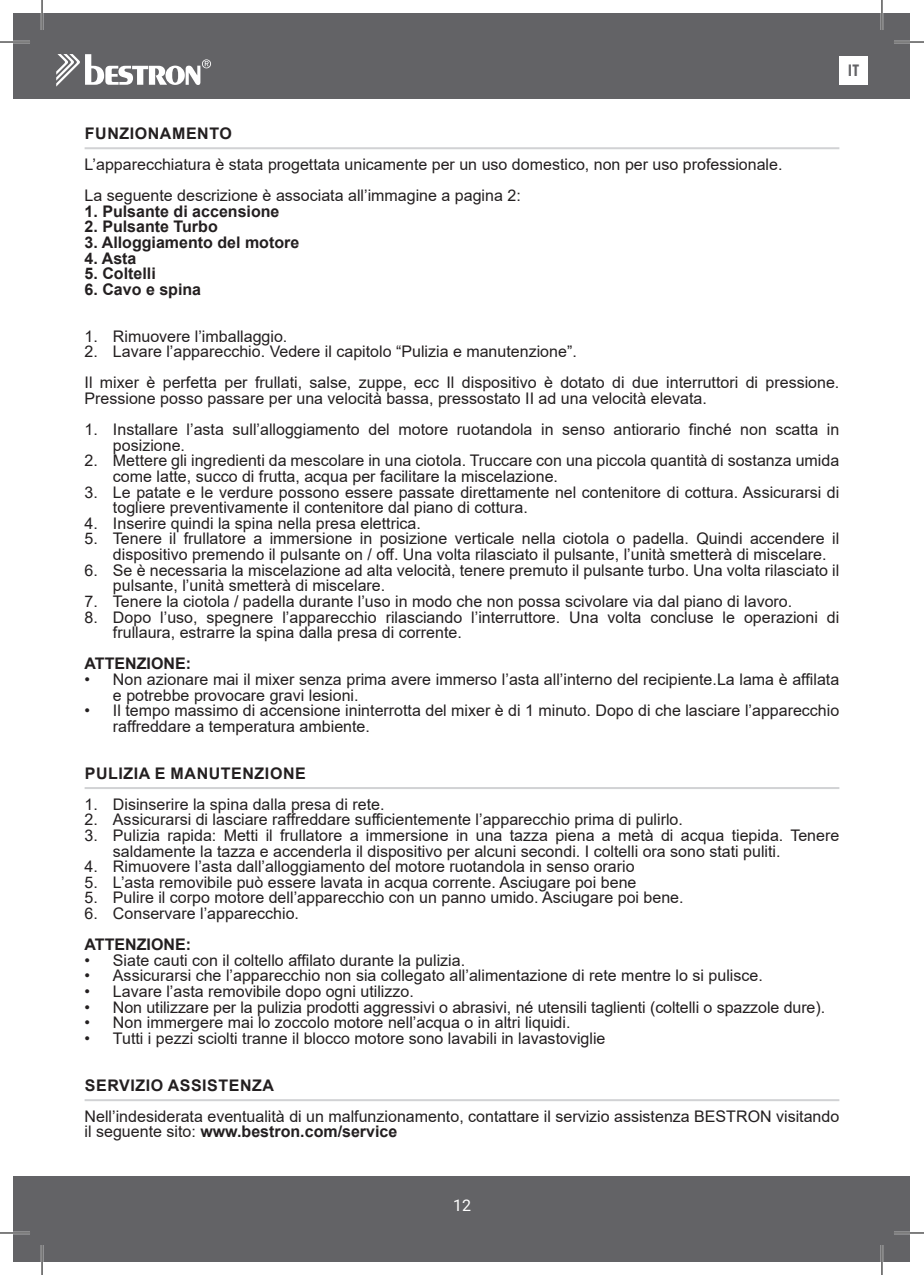
<style>
.page{position:relative;width:924px;height:1275px;background:#fff}
.page>*{position:absolute;margin:0;border:0;box-sizing:border-box;transform-origin:0 0}
.t1{font:16px/15.6px "Arial";color:#231f20}
.t2{font:700 16px "Arial";color:#231f20}
.t3{font:700 16px "Arial";letter-spacing:.035em;color:#231f20}
.t4{font:16px "Roboto";color:#fff}
.t5{font:700 16px "Century Gothic";color:#636366}
.s1{font-weight:700}
</style>
<div class="page">
<hr style="left:85px;top:147px;width:754px;height:2px;background:#d1d2d4">
<hr style="left:85px;top:787px;width:754px;height:2px;background:#d1d2d4">
<hr style="left:85px;top:1099px;width:754px;height:2px;background:#d1d2d4">
<div style="left:14px;top:14px;width:895px;height:85px;background:#636366"></div>
<div style="left:14px;top:1176px;width:895px;height:85px;background:#636366"></div>
<svg style="left:56px;top:54px;width:155px;height:33px"></svg>
<div style="left:839px;top:56px;width:28px;height:29px;background:#fff"></div>
<hr style="left:0;top:41px;width:30px;height:2px;background:#fff">
<hr style="left:893px;top:41px;width:30px;height:2px;background:#fff">
<hr style="left:0;top:1231px;width:30px;height:3px;background:#fff">
<hr style="left:893px;top:1231px;width:30px;height:3px;background:#fff">
<hr style="left:41px;top:0;width:2px;height:30px;background:#fff">
<hr style="left:41px;top:1245px;width:2px;height:30px;background:#fff">
<hr style="left:880px;top:0;width:2px;height:30px;background:#fff">
<hr style="left:880px;top:1245px;width:2px;height:30px;background:#fff">
<hr style="left:0;top:42px;width:30px;height:1px;background:#000">
<hr style="left:893px;top:42px;width:30px;height:1px;background:#000">
<hr style="left:0;top:1232px;width:30px;height:1px;background:#000">
<hr style="left:893px;top:1232px;width:30px;height:1px;background:#000">
<hr style="left:42px;top:0;width:1px;height:30px;background:#000">
<hr style="left:42px;top:1245px;width:1px;height:30px;background:#000">
<hr style="left:881px;top:0;width:1px;height:30px;background:#000">
<hr style="left:881px;top:1245px;width:1px;height:30px;background:#000">
<p class="t5" style="left:847px;top:58px;width:13px">IT</p>
<p class="t3" style="left:85px;top:122px;width:148px">FUNZIONAMENTO</p>
<p class="t1" style="left:85px;top:149px;width:699px;line-height:31.2px">L’apparecchiatura è stata progettata unicamente per un uso domestico, non per uso professionale.<br>La seguente descrizione è associata all’immagine a pagina 2:</p>
<p class="t2" style="left:85px;top:200px;width:196px">1. Pulsante di accensione</p>
<p class="t2" style="left:85px;top:215px;width:135px">2. Pulsante Turbo</p>
<p class="t2" style="left:85px;top:231px;width:216px">3. Alloggiamento del motore</p>
<p class="t2" style="left:85px;top:247px;width:53px">4. Asta</p>
<p class="t2" style="left:85px;top:262px;width:73px">5. Coltelli</p>
<p class="t2" style="left:85px;top:278px;width:118px">6. Cavo e spina</p>
<p class="t1" style="left:85px;top:328px;width:204px">1. Rimuovere l’imballaggio.</p>
<p class="t1" style="left:85px;top:336px;width:756px;line-height:31.2px">2. Lavare l’apparecchio. Vedere il capitolo “Pulizia e manutenzione”.<br>Il mixer è perfetta per frullati, salse, zuppe, ecc Il dispositivo è dotato di due interruttori di pressione.</p>
<p class="t1" style="left:85px;top:390px;width:623px">Pressione posso passare per una velocità bassa, pressostato II ad una velocità elevata.</p>
<p class="t1" style="left:113px;top:422px;width:727px;text-indent:-28px">1. Installare l’asta sull’alloggiamento del motore ruotandola in senso antiorario finché non scatta in posizione.</p>
<p class="t1" style="left:113px;top:453px;width:727px;text-indent:-28px">2. Mettere gli ingredienti da mescolare in una ciotola. Truccare con una piccola quantità di sostanza umida come latte, succo di frutta, acqua per facilitare la miscelazione.</p>
<p class="t1" style="left:113px;top:484px;width:727px;text-indent:-28px">3. Le patate e le verdure possono essere passate direttamente nel contenitore di cottura. Assicurarsi di togliere preventivamente il contenitore dal piano di cottura.</p>
<p class="t1" style="left:85px;top:515px;width:338px">4. Inserire quindi la spina nella presa elettrica.</p>
<p class="t1" style="left:113px;top:531px;width:727px;text-indent:-28px">5. Tenere il frullatore a immersione in posizione verticale nella ciotola o padella. Quindi accendere il dispositivo premendo il pulsante on / off. Una volta rilasciato il pulsante, l’unità smetterà di miscelare.</p>
<p class="t1" style="left:113px;top:562px;width:727px;text-indent:-28px">6. Se è necessaria la miscelazione ad alta velocità, tenere premuto il pulsante turbo. Una volta rilasciato il pulsante, l’unità smetterà di miscelare.</p>
<p class="t1" style="left:85px;top:593px;width:708px">7. Tenere la ciotola / padella durante l’uso in modo che non possa scivolare via dal piano di lavoro.</p>
<p class="t1" style="left:113px;top:609px;width:727px;text-indent:-28px">8. Dopo l’uso, spegnere l’apparecchio rilasciando l’interruttore. Una volta concluse le operazioni di frullaura, estrarre la spina dalla presa di corrente.</p>
<p class="t2" style="left:85px;top:652px;width:108px">ATTENZIONE:</p>
<p class="t1" style="left:113px;top:671px;width:727px;text-indent:-28px">• Non azionare mai il mixer senza prima avere immerso l’asta all’interno del recipiente.La lama è affilata e potrebbe provocare gravi lesioni.</p>
<p class="t1" style="left:113px;top:702px;width:727px;text-indent:-28px">• Il tempo massimo di accensione ininterrotta del mixer è di 1 minuto. Dopo di che lasciare l’apparecchio raffreddare a temperatura ambiente.</p>
<p class="t3" style="left:85px;top:761px;width:222px">PULIZIA E MANUTENZIONE</p>
<p class="t1" style="left:85px;top:796px;width:301px">1. Disinserire la spina dalla presa di rete.</p>
<p class="t1" style="left:85px;top:812px;width:599px">2. Assicurarsi di lasciare raffreddare sufficientemente l’apparecchio prima di pulirlo.</p>
<p class="t1" style="left:113px;top:827px;width:727px;text-indent:-28px">3. Pulizia rapida: Metti il frullatore a immersione in una tazza piena a metà di acqua tiepida. Tenere saldamente la tazza e accenderla il dispositivo per alcuni secondi. I coltelli ora sono stati puliti.</p>
<p class="t1" style="left:85px;top:858px;width:551px">4. Rimuovere l’asta dall’alloggiamento del motore ruotandola in senso orario</p>
<p class="t1" style="left:85px;top:874px;width:553px">5. L’asta removibile può essere lavata in acqua corrente. Asciugare poi bene</p>
<p class="t1" style="left:85px;top:890px;width:600px">5. Pulire il corpo motore dell’apparecchio con un panno umido. Asciugare poi bene.</p>
<p class="t1" style="left:85px;top:905px;width:216px">6. Conservare l’apparecchio.</p>
<p class="t2" style="left:85px;top:933px;width:108px">ATTENZIONE:</p>
<p class="t1" style="left:85px;top:952px;width:382px">• Siate cauti con il coltello affilato durante la pulizia.</p>
<p class="t1" style="left:85px;top:968px;width:679px">• Assicurarsi che l’apparecchio non sia collegato all’alimentazione di rete mentre lo si pulisce.</p>
<p class="t1" style="left:85px;top:983px;width:330px">• Lavare l’asta removibile dopo ogni utilizzo.</p>
<p class="t1" style="left:85px;top:999px;width:741px">• Non utilizzare per la pulizia prodotti aggressivi o abrasivi, né utensili taglienti (coltelli o spazzole dure).</p>
<p class="t1" style="left:85px;top:1014px;width:487px">• Non immergere mai lo zoccolo motore nell’acqua o in altri liquidi.</p>
<p class="t1" style="left:85px;top:1030px;width:522px">• Tutti i pezzi sciolti tranne il blocco motore sono lavabili in lavastoviglie</p>
<p class="t3" style="left:85px;top:1073px;width:191px">SERVIZIO ASSISTENZA</p>
<p class="t1" style="left:85px;top:1108px;width:755px">Nell’indesiderata eventualità di un malfunzionamento, contattare il servizio assistenza BESTRON visitando il seguente sito: <span class="s1">www.bestron.com/service</span></p>
<p class="t4" style="left:453px;top:1193px;width:19px">12</p>
</div>
